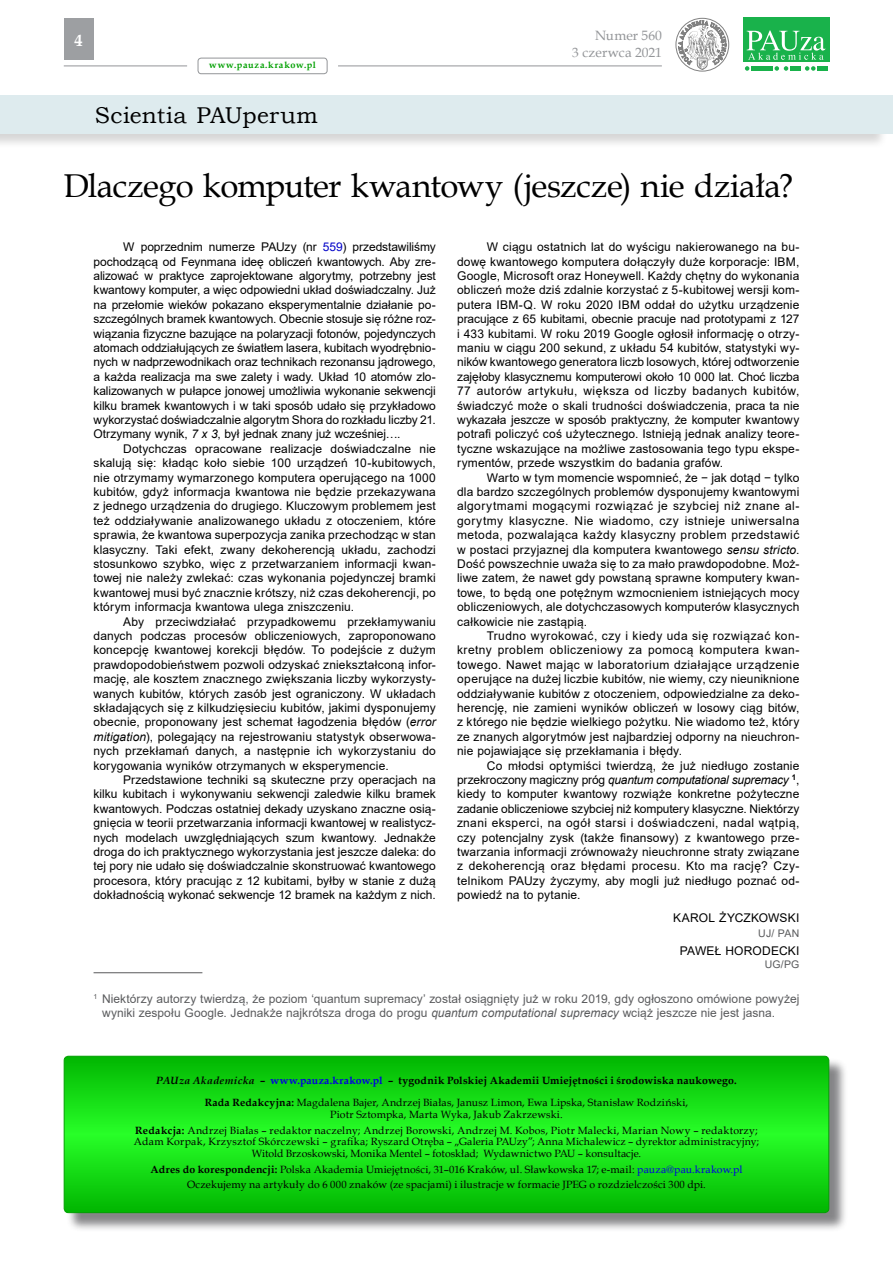
<style>
.page{position:relative;width:893px;height:1263px;background:#fff}
.page>*{position:absolute;margin:0;border:0;box-sizing:border-box;transform-origin:0 0}
.t1{font:33px "Book Antiqua";letter-spacing:-.02em;color:#000}
.t2{font:22.8px "Bookman Old Style";letter-spacing:.015em;color:#000}
.t3{font:700 16.5px "Book Antiqua";color:#fff}
.t4{font:13.5px/16.2px "Book Antiqua";color:#939598;text-align:right}
.t5{font:12px/14.4px "Arial";letter-spacing:.01em;color:#000;text-align:justify}
.t6{font:12px/14.4px "Arial";letter-spacing:.005em;color:#5a5b5d}
.t7{font:10.5px/15.8px "Book Antiqua";letter-spacing:.02em;color:#000;text-align:center}
.t8{font:700 10.5px/22.2px "Book Antiqua";letter-spacing:.02em;color:#000;text-align:center}
.t9{font:10.5px "Arial";letter-spacing:.015em;color:#58595b}
.t10{font:700 9.15px "Book Antiqua";letter-spacing:.075em;color:#00a000}
.s1{color:#0000c8}
.s2{font-style:italic}
.s3{color:#0000e1}
.s4{font-weight:400}
.s5{font-weight:700}
</style>
<div class="page">
<svg style="left:745px;top:66px;width:4px;height:5px"></svg>
<svg style="left:774px;top:66px;width:14px;height:5px"></svg>
<svg style="left:805px;top:66px;width:10px;height:5px"></svg>
<div style="left:751px;top:66px;width:10px;height:5px;background:#19b24b"></div>
<div style="left:763px;top:66px;width:10px;height:5px;background:#19b24b"></div>
<div style="left:790px;top:66px;width:10px;height:5px;background:#19b24b"></div>
<div style="left:817px;top:66px;width:10px;height:5px;background:#19b24b"></div>
<div style="left:743px;top:18px;width:86px;height:44px;background:#19b24b"></div>
<svg style="left:747px;top:30px;width:78px;height:30px"></svg>
<div style="left:676px;top:18px;width:53px;height:53px;border:1px solid #000;border-radius:50%"></div>
<svg style="left:678px;top:17px;width:48px;height:53px"></svg>
<div style="left:198px;top:58px;width:129px;height:16px;border:1px solid #939598;border-radius:3px"></div>
<hr style="left:338px;top:66px;width:324px;height:1px;background:#939598">
<hr style="left:64px;top:66px;width:123px;height:1px;background:#939598">
<div style="left:64px;top:18px;width:30px;height:42px;background:#9d9fa2"></div>
<hr style="left:94px;top:972px;width:108px;height:1px;background:#58595b">
<div style="left:0;top:94px;width:888px;height:55px;background:#000;opacity:.75"></div>
<div style="left:0;top:95px;width:893px;height:39px;background:#deebee"></div>
<div style="left:66px;top:1058px;width:782px;height:174px;background:#5d5d60;opacity:.75"></div>
<svg style="left:64px;top:1056px;width:765px;height:156px;background:#14da14"></svg>
<div style="left:64px;top:1056px;width:765px;height:157px;border:1px solid #00a000;border-radius:4px"></div>
<h3 class="t3" style="left:75px;top:30px;width:10px">4</h3>
<p class="t10" style="left:209px;top:59px;width:108px">www.pauza.krakow.pl</p>
<h2 class="t2" style="left:95px;top:100px;width:225px">Scientia PAUperum</h2>
<p class="t4" style="left:572px;top:27px;width:91px">Numer 560<br>3 czerwca 2021</p>
<h1 class="t1" style="left:64px;top:163px;width:731px">Dlaczego komputer kwantowy (jeszcze) nie działa?</h1>
<p class="t5" style="left:94px;top:240px;width:344px;text-indent:30px">W poprzednim numerze PAUzy (nr <span class="s1">559</span>) przedstawiliśmy pochodzącą od Feynmana ideę obliczeń kwantowych. Aby zre&shy;alizować w praktyce zaprojektowane algorytmy, potrzebny jest kwantowy komputer, a więc odpowiedni układ doświadczalny. Już na przełomie wieków pokazano eksperymentalnie działanie po&shy;szczególnych bramek kwantowych. Obecnie stosuje się różne roz&shy;wiązania fizyczne bazujące na polaryzacji fotonów, pojedynczych atomach oddziałujących ze światłem lasera, kubitach wyodrębnio&shy;nych w nadprzewodnikach oraz technikach rezonansu jądrowego, a każda realizacja ma swe zalety i wady. Układ 10 atomów zlo&shy;kalizowanych w pułapce jonowej umożliwia wykonanie sekwencji kilku bramek kwantowych i w taki sposób udało się przykładowo wykorzystać doświadczalnie algorytm Shora do rozkładu liczby 21.<br>Otrzymany wynik, <span class="s2">7 x 3</span>, był jednak znany już wcześniej….</p>
<p class="t5" style="left:94px;top:441px;width:344px;text-indent:30px">Dotychczas opracowane realizacje doświadczalne nie skalują się: kładąc koło siebie 100 urządzeń 10-kubitowych, nie otrzymamy wymarzonego komputera operującego na 1000 kubitów, gdyż informacja kwantowa nie będzie przekazywana z jednego urządzenia do drugiego. Kluczowym problemem jest też oddziaływanie analizowanego układu z otoczeniem, które sprawia, że kwantowa superpozycja zanika przechodząc w stan klasyczny. Taki efekt, zwany dekoherencją układu, zachodzi stosunkowo szybko, więc z przetwarzaniem informacji kwan&shy;towej nie należy zwlekać: czas wykonania pojedynczej bramki kwantowej musi być znacznie krótszy, niż czas dekoherencji, po którym informacja kwantowa ulega zniszczeniu.</p>
<p class="t5" style="left:94px;top:614px;width:344px;text-indent:30px">Aby przeciwdziałać przypadkowemu przekłamywaniu danych podczas procesów obliczeniowych, zaproponowano koncepcję kwantowej korekcji błędów. To podejście z dużym prawdopodobieństwem pozwoli odzyskać zniekształconą infor&shy;mację, ale kosztem znacznego zwiększania liczby wykorzysty&shy;wanych kubitów, których zasób jest ograniczony. W układach składających się z kilkudzięsieciu kubitów, jakimi dysponujemy obecnie, proponowany jest schemat łagodzenia błędów (<span class="s2">error mitigation</span>), polegający na rejestrowaniu statystyk obserwowa&shy;nych przekłamań danych, a następnie ich wykorzystaniu do korygowania wyników otrzymanych w eksperymencie.</p>
<p class="t5" style="left:94px;top:772px;width:344px;text-indent:30px">Przedstawione techniki są skuteczne przy operacjach na kilku kubitach i wykonywaniu sekwencji zaledwie kilku bramek kwantowych. Podczas ostatniej dekady uzyskano znaczne osią&shy;gnięcia w teorii przetwarzania informacji kwantowej w realistycz&shy;nych modelach uwzględniających szum kwantowy. Jednakże droga do ich praktycznego wykorzystania jest jeszcze daleka: do tej pory nie udało się doświadczalnie skonstruować kwantowego procesora, który pracując z 12 kubitami, byłby w stanie z dużą dokładnością wykonać sekwencje 12 bramek na każdym z nich.</p>
<p class="t5" style="left:457px;top:240px;width:344px;text-indent:30px">W ciągu ostatnich lat do wyścigu nakierowanego na bu&shy;dowę kwantowego komputera dołączyły duże korporacje: IBM, Google, Microsoft oraz Honeywell. Każdy chętny do wykonania obliczeń może dziś zdalnie korzystać z 5-kubitowej wersji kom&shy;putera IBM-Q. W roku 2020 IBM oddał do użytku urządzenie pracujące z 65 kubitami, obecnie pracuje nad prototypami z 127 i 433 kubitami. W roku 2019 Google ogłosił informację o otrzy&shy;maniu w ciągu 200 sekund, z układu 54 kubitów, statystyki wy&shy;ników kwantowego generatora liczb losowych, której odtworzenie zajęłoby klasycznemu komputerowi około 10 000 lat. Choć liczba 77 autorów artykułu, większa od liczby badanych kubitów, świadczyć może o skali trudności doświadczenia, praca ta nie wykazała jeszcze w sposób praktyczny, że komputer kwantowy potrafi policzyć coś użytecznego. Istnieją jednak analizy teore&shy;tyczne wskazujące na możliwe zastosowania tego typu ekspe&shy;rymentów, przede wszystkim do badania grafów.</p>
<p class="t5" style="left:457px;top:470px;width:344px;text-indent:30px">Warto w tym momencie wspomnieć, że − jak dotąd − tylko dla bardzo szczególnych problemów dysponujemy kwantowymi algorytmami mogącymi rozwiązać je szybciej niż znane al&shy;gorytmy klasyczne. Nie wiadomo, czy istnieje uniwersalna metoda, pozwalająca każdy klasyczny problem przedstawić w postaci przyjaznej dla komputera kwantowego <span class="s2">sensu stricto</span>.<br>Dość powszechnie uważa się to za mało prawdopodobne. Moż&shy;liwe zatem, że nawet gdy powstaną sprawne komputery kwan&shy;towe, to będą one potężnym wzmocnieniem istniejących mocy obliczeniowych, ale dotychczasowych komputerów klasycznych całkowicie nie zastąpią.</p>
<p class="t5" style="left:457px;top:628px;width:344px;text-indent:30px">Trudno wyrokować, czy i kiedy uda się rozwiązać kon&shy;kretny problem obliczeniowy za pomocą komputera kwan&shy;towego. Nawet mając w laboratorium działające urządzenie operujące na dużej liczbie kubitów, nie wiemy, czy nieuniknione oddziaływanie kubitów z otoczeniem, odpowiedzialne za deko&shy;herencję, nie zamieni wyników obliczeń w losowy ciąg bitów, z którego nie będzie wielkiego pożytku. Nie wiadomo też, który ze znanych algorytmów jest najbardziej odporny na nieuchron&shy;nie pojawiające się przekłamania i błędy.</p>
<p class="t5" style="left:457px;top:758px;width:344px;text-indent:30px">Co młodsi optymiści twierdzą, że już niedługo zostanie przekroczony magiczny próg <span class="s2">quantum computational supremacy</span> <sup>1</sup>, kiedy to komputer kwantowy rozwiąże konkretne pożyteczne zadanie obliczeniowe szybciej niż komputery klasyczne. Niektórzy znani eksperci, na ogół starsi i doświadczeni, nadal wątpią, czy potencjalny zysk (także finansowy) z kwantowego prze&shy;twarzania informacji zrównoważy nieuchronne straty związane z dekoherencją oraz błędami procesu. Kto ma rację? Czy&shy;telnikom PAUzy życzymy, aby mogli już niedługo poznać od&shy;powiedź na to pytanie.</p>
<p class="t5" style="left:673px;top:911px;width:128px">KAROL ŻYCZKOWSKI</p>
<p class="t9" style="left:758px;top:925px;width:43px">UJ/ PAN</p>
<p class="t5" style="left:680px;top:944px;width:121px">PAWEŁ HORODECKI</p>
<p class="t9" style="left:765px;top:957px;width:36px">UG/PG</p>
<p class="t6" style="left:102px;top:991px;width:699px;text-indent:-9px"><sup>1</sup> Niektórzy autorzy twierdzą, że poziom ‘quantum supremacy’ został osiągnięty już w roku 2019, gdy ogłoszono omówione powyżej wyniki zespołu Google. Jednakże najkrótsza droga do progu <span class="s2">quantum computational supremacy</span> wciąż jeszcze nie jest jasna.</p>
<p class="t8" style="left:156px;top:1069px;width:582px"><span class="s2">PAUza Akademicka</span> – <span class="s3">www.pauza.krakow.pl</span> – tygodnik Polskiej Akademii Umiejętności i środowiska naukowego.<br>Rada Redakcyjna: <span class="s4">Magdalena Bajer, Andrzej Białas, Janusz Limon, Ewa Lipska, Stanisław Rodziński,</span></p>
<p class="t7" style="left:135px;top:1106px;width:624px">Piotr Sztompka, Marta Wyka, Jakub Zakrzewski.<br><span class="s5">Redakcja:</span> Andrzej Białas – redaktor naczelny; Andrzej Borowski, Andrzej M. Kobos, Piotr Malecki, Marian Nowy – redaktorzy;</p>
<p class="t7" style="left:134px;top:1135px;width:627px;line-height:11.6px">Adam Korpak, Krzysztof Skórczewski – grafika; Ryszard Otręba – „Galeria PAUzy”; Anna Michalewicz – dyrektor administracyjny;<br>Witold Brzoskowski, Monika Mentel – fotoskład; Wydawnictwo PAU – konsultacje.</p>
<p class="t7" style="left:151px;top:1161px;width:593px"><span class="s5">Adres do korespondencji:</span> Polska Akademia Umiejętności, 31–016 Kraków, ul. Sławkowska 17; e-mail: <span class="s3">pauza@pau.krakow.pl<br></span>Oczekujemy na artykuły do 6 000 znaków (ze spacjami) i ilustracje w formacie JPEG o rozdzielczości 300 dpi.</p>
</div>
